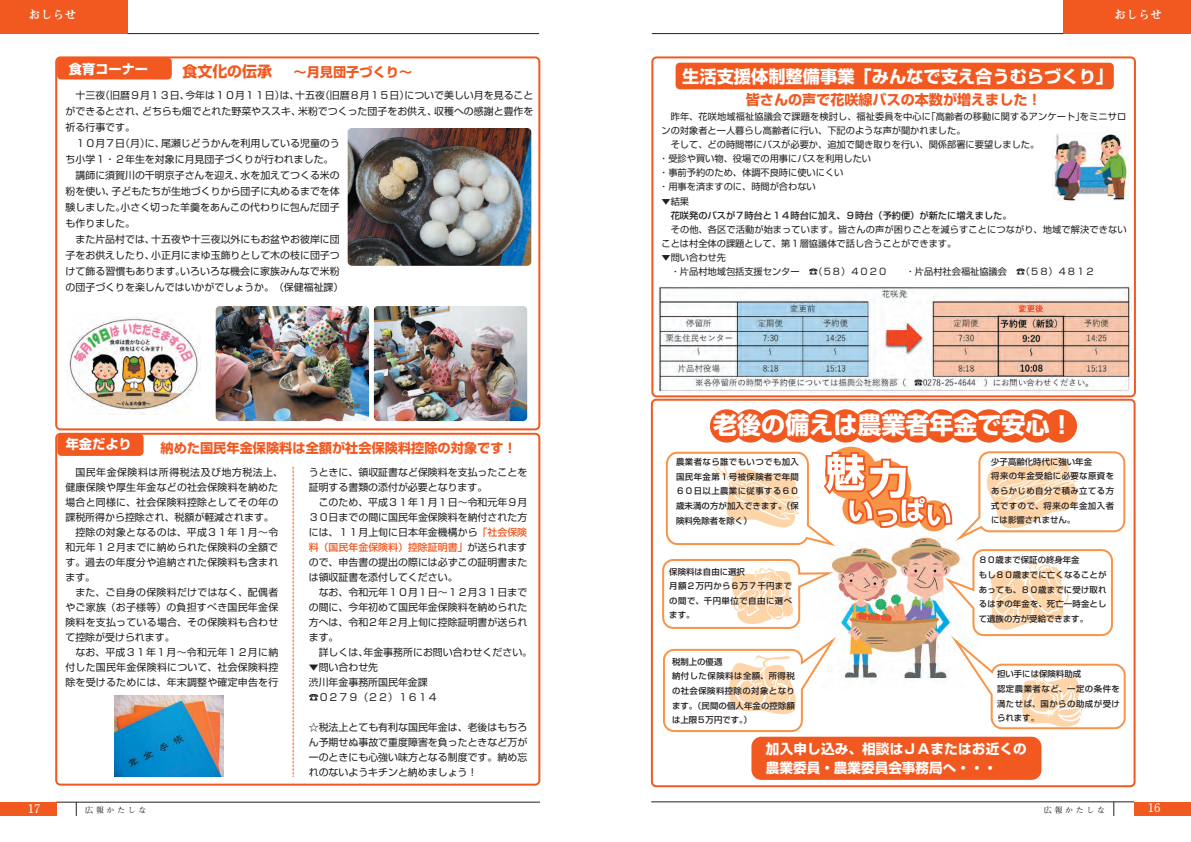
<style>
.page{position:relative;width:1191px;height:842px;background:#fff}
.page>*{position:absolute;margin:0;border:0;box-sizing:border-box;transform-origin:0 0}
.t1{font:700 24px "Shin Go Pro";color:#fff}
.t2{font:700 17.2px "Shin Go Pro";color:#fff}
.t3{font:700 14.9px "Shin Go Pro";color:#f15921}
.t4{font:700 14.1px "Shin Go Pro";color:#f15921}
.t5{font:700 13.6px/18.3px "Shin Go Pro";color:#fff}
.t6{font:700 13.2px "Shin Go Pro";color:#f15921}
.t7{font:700 13.2px "Shin Go Pro";color:#fff}
.t8{font:12px "Midashi Min Pro MA31";color:#fff}
.t9{font:700 12px "Futo Min A101 Pro";color:#fff}
.t10{font:9.9px/15px "Shin Go Pro";color:#231f20}
.t11{font:9.9px/15px "Shin Go Pro";letter-spacing:.025em;color:#231f20}
.t12{font:9.2px/14px "Shin Go Pro";color:#231f20}
.t13{font:500 9.2px "Shin Go Pro";color:#231f20}
.t14{font:500 8.4px/14.6px "Shin Go Pro";letter-spacing:.015em;color:#231f20;text-align:justify}
.t15{font:500 8.4px/14.6px "Shin Go Pro";letter-spacing:.045em;color:#231f20}
.t16{font:500 8.4px/14.6px "Shin Go Pro";letter-spacing:.055em;color:#231f20}
.t17{font:500 8.4px/14.6px "Shin Go Pro";letter-spacing:.05em;color:#231f20}
.t18{font:700 8px "Futo Min A101 Pro";color:#231f20}
.s1{font-weight:500;color:#f15921}
</style>
<div class="page">
<hr style="left:651px;top:802px;width:483px;height:1px;background:#231f20">
<div style="left:1134px;top:802px;width:57px;height:14px;background:#f15921"></div>
<svg style="left:1113px;top:802px;width:1px;height:14px"></svg>
<div style="left:1063px;top:0;width:128px;height:34px;background:#f15921"></div>
<hr style="left:56px;top:802px;width:484px;height:1px;background:#231f20">
<div style="left:0;top:802px;width:57px;height:14px;background:#f15921"></div>
<svg style="left:76px;top:802px;width:1px;height:14px"></svg>
<div style="left:0;top:0;width:127px;height:34px;background:#f15921"></div>
<hr style="left:652px;top:33px;width:411px;height:1px;background:#231f20">
<hr style="left:128px;top:33px;width:411px;height:1px;background:#231f20">
<img style="left:658px;top:287px;width:473px;height:106px">
<img style="left:67px;top:317px;width:134px;height:97px">
<div style="left:675px;top:63px;width:438px;height:26px;background:#f15921;border-radius:4px"></div>
<div style="left:710px;top:409px;width:33px;height:34px;background:#f15921;border-radius:50%"></div>
<div style="left:1020px;top:409px;width:33px;height:34px;background:#f15921;border-radius:50%"></div>
<div style="left:996px;top:409px;width:33px;height:34px;background:#f15921;border-radius:50%"></div>
<div style="left:972px;top:409px;width:33px;height:34px;background:#f15921;border-radius:50%"></div>
<div style="left:948px;top:409px;width:33px;height:34px;background:#f15921;border-radius:50%"></div>
<div style="left:924px;top:409px;width:33px;height:34px;background:#f15921;border-radius:50%"></div>
<div style="left:900px;top:409px;width:34px;height:34px;background:#f15921;border-radius:50%"></div>
<div style="left:877px;top:409px;width:33px;height:34px;background:#f15921;border-radius:50%"></div>
<div style="left:853px;top:409px;width:33px;height:34px;background:#f15921;border-radius:50%"></div>
<div style="left:829px;top:409px;width:33px;height:34px;background:#f15921;border-radius:50%"></div>
<div style="left:805px;top:409px;width:33px;height:34px;background:#f15921;border-radius:50%"></div>
<div style="left:781px;top:409px;width:33px;height:34px;background:#f15921;border-radius:50%"></div>
<div style="left:757px;top:409px;width:34px;height:34px;background:#f15921;border-radius:50%"></div>
<div style="left:733px;top:409px;width:34px;height:34px;background:#f15921;border-radius:50%"></div>
<div style="left:1043px;top:409px;width:34px;height:34px;background:#f15921;border-radius:50%"></div>
<svg style="left:662px;top:450px;width:464px;height:283px"></svg>
<div style="left:751px;top:737px;width:290px;height:43px;background:#f15921;border-radius:10px"></div>
<div style="left:651px;top:399px;width:484px;height:388px;border:2px solid #f15921;border-radius:4px"></div>
<div style="left:651px;top:56px;width:485px;height:341px;border:2px solid #f15921;border-radius:4px"></div>
<div style="left:57px;top:434px;width:87px;height:22px;background:#f15921;border-radius:4px"></div>
<div style="left:57px;top:58px;width:115px;height:21px;background:#f15921;border-radius:4px"></div>
<svg style="left:293px;top:467px;width:1px;height:309px"></svg>
<img style="left:348px;top:128px;width:183px;height:138px">
<img style="left:374px;top:306px;width:153px;height:115px">
<img style="left:216px;top:306px;width:153px;height:115px">
<img style="left:115px;top:695px;width:108px;height:81px">
<img style="left:1052px;top:133px;width:75px;height:67px">
<div style="left:55px;top:433px;width:485px;height:353px;border:2px solid #f15921;border-radius:4px"></div>
<div style="left:55px;top:56px;width:485px;height:374px;border:2px solid #f15921;border-radius:4px"></div>
<p class="t8" style="left:29px;top:5px;width:50px">おしらせ</p>
<h3 class="t7" style="left:69px;top:58px;width:81px">食育コーナー</h3>
<h3 class="t3" style="left:182px;top:60px;width:91px">食文化の伝承</h3>
<h3 class="t6" style="left:293px;top:62px;width:120px">～月見団子づくり～</h3>
<p class="t10" style="left:66px;top:86px;width:469px;line-height:16px;text-align:justify">　十三夜（旧暦９月１３日、今年は１０月１１日）は、十五夜（旧暦８月１５日）についで美しい月を見ることができるとされ、どちらも畑でとれた野菜やススキ、米粉でつくった団子をお供え、収穫への感謝と豊作を祈る行事です。</p>
<p class="t10" style="left:66px;top:134px;width:279px;line-height:16px">　１０月７日（月）に、尾瀬じどうかんを利用している児童のうち小学１・２年生を対象に月見団子づくりが行われました。　講師に須賀川の千明京子さんを迎え、水を加えてつくる米の粉を使い、子どもたちが生地づくりから団子に丸めるまでを体験しました。小さく切った羊羹をあんこの代わりに包んだ団子も作りました。<br>　また片品村では、十五夜や十三夜以外にもお盆やお彼岸に団子をお供えしたり、小正月にまゆ玉飾りとして木の枝に団子つけて飾る習慣もあります。いろいろな機会に家族みんなで米粉の団子づくりを楽しんではいかがでしょうか。　（保健福祉課）</p>
<h3 class="t7" style="left:66px;top:433px;width:67px">年金だより</h3>
<h3 class="t6" style="left:160px;top:437px;width:358px">納めた国民年金保険料は全額が社会保険料控除の対象です！</h3>
<p class="t11" style="left:65px;top:463px;width:219px">　国民年金保険料は所得税法及び地方税法上、健康保険や厚生年金などの社会保険料を納めた場合と同様に、社会保険料控除としてその年の課税所得から控除され、税額が軽減されます。　控除の対象となるのは、平成３１年１月～令和元年１２月までに納められた保険料の全額です。過去の年度分や追納された保険料も含まれます。<br>　また、ご自身の保険料だけではなく、配偶者やご家族（お子様等）の負担すべき国民年金保険料を支払っている場合、その保険料も合わせて控除が受けられます。<br>　なお、平成３１年１月～令和元年１２月に納付した国民年金保険料について、社会保険料控除を受けるためには、年末調整や確定申告を行</p>
<p class="t9" style="left:28px;top:799px;width:14px">17</p>
<p class="t18" style="left:85px;top:804px;width:63px">広 報 か た し な</p>
<p class="t10" style="left:309px;top:463px;width:225px">うときに、領収証書など保険料を支払ったことを証明する書類の添付が必要となります。<br>　このため、平成３１年１月１日～令和元年９月<br>３０日までの間に国民年金保険料を納付された方には、１１月上旬に日本年金機構から<span class="s1">「社会保険料（国民年金保険料）控除証明書」</span>が送られますので、申告書の提出の際には必ずこの証明書または領収証書を添付してください。　<br>　なお、令和元年１０月１日～１２月３１日までの間に、今年初めて国民年金保険料を納められた方へは、令和２年２月上旬に控除証明書が送られます。<br>　詳しくは、年金事務所にお問い合わせください。</p>
<p class="t10" style="left:309px;top:658px;width:130px">▼問い合わせ先<br>渋川年金事務所国民年金課☎０２７９（２２）１６１４</p>
<p class="t10" style="left:309px;top:718px;width:220px;text-align:justify">☆税法上とても有利な国民年金は、老後はもちろん予期せぬ事故で重度障害を負ったときなど万が一のときにも心強い味方となる制度です。納め忘れのないようキチンと納めましょう！</p>
<p class="t8" style="left:1114px;top:5px;width:49px">おしらせ</p>
<h2 class="t2" style="left:682px;top:63px;width:432px">生活支援体制整備事業「みんなで支え合うむらづくり」</h2>
<p class="t12" style="left:659px;top:109px;width:469px">　昨年、花咲地域福祉協議会で課題を検討し、福祉委員を中心に｢高齢者の移動に関するアンケート｣をミニサロンの対象者と一人暮らし高齢者に行い、下記のような声が聞かれました。<br>　そして、どの時間帯にバスが必要か、追加で聞き取りを行い、関係部署に要望しました。<br>・受診や買い物、役場での用事にバスを利用したい<br>・事前予約のため、体調不良時に使いにくい<br>・用事を済ますのに、時間が合わない</p>
<h3 class="t4" style="left:746px;top:88px;width:297px">皆さんの声で花咲線バスの本数が増えました！</h3>
<p class="t12" style="left:661px;top:193px;width:29px">▼結果</p>
<p class="t13" style="left:670px;top:208px;width:342px">花咲発のバスが７時台と１４時台に加え、９時台（予約便）が新たに増えました。</p>
<p class="t12" style="left:661px;top:221px;width:466px">　その他、各区で活動が始まっています。皆さんの声が困りごとを減らすことにつながり、地域で解決できないことは村全体の課題として、第１層協議体で話し合うことができます。</p>
<p class="t12" style="left:661px;top:249px;width:434px">▼問い合わせ先<br>　・片品村地域包括支援センター　☎（５８）４０２０　　・片品村社会福祉協議会　☎（５８）４８１２</p>
<h1 class="t1" style="left:713px;top:406px;width:362px">老後の備えは農業者年金で安心！</h1>
<p class="t14" style="left:676px;top:454px;width:124px">農業者なら誰でもいつでも加入国民年金第１号被保険者で年間６０日以上農業に従事する６０歳未満の方が加入できます。（保険料免除者を除く）</p>
<p class="t15" style="left:991px;top:453px;width:124px">少子高齢化時代に強い年金<br>将来の年金受給に必要な原資をあらかじめ自分で積み立てる方式ですので、将来の年金加入者には影響されません。</p>
<p class="t14" style="left:978px;top:552px;width:129px;text-align:left">８０歳まで保証の終身年金<br>もし８０歳までに亡くなることがあっても、８０歳までに受け取れるはずの年金を、死亡一時金として遺族の方が受給できます。</p>
<p class="t17" style="left:669px;top:563px;width:124px">保険料は自由に選択<br>月額２万円から６万７千円までの間で、千円単位で自由に選べます。</p>
<p class="t15" style="left:672px;top:653px;width:124px">税制上の優遇<br>納付した保険料は全額、所得税の社会保険料控除の対象となります。（民間の個人年金の控除額は上限５万円です。）</p>
<p class="t16" style="left:997px;top:666px;width:124px">担い手には保険料助成<br>認定農業者など、一定の条件を満たせば、国からの助成が受けられます。</p>
<h3 class="t5" style="left:766px;top:739px;width:262px">加入申し込み、相談はＪＡまたはお近くの農業委員・農業委員会事務局へ・・・</h3>
<p class="t18" style="left:1043px;top:804px;width:63px">広 報 か た し な</p>
<p class="t9" style="left:1147px;top:798px;width:14px">16</p>
</div>
